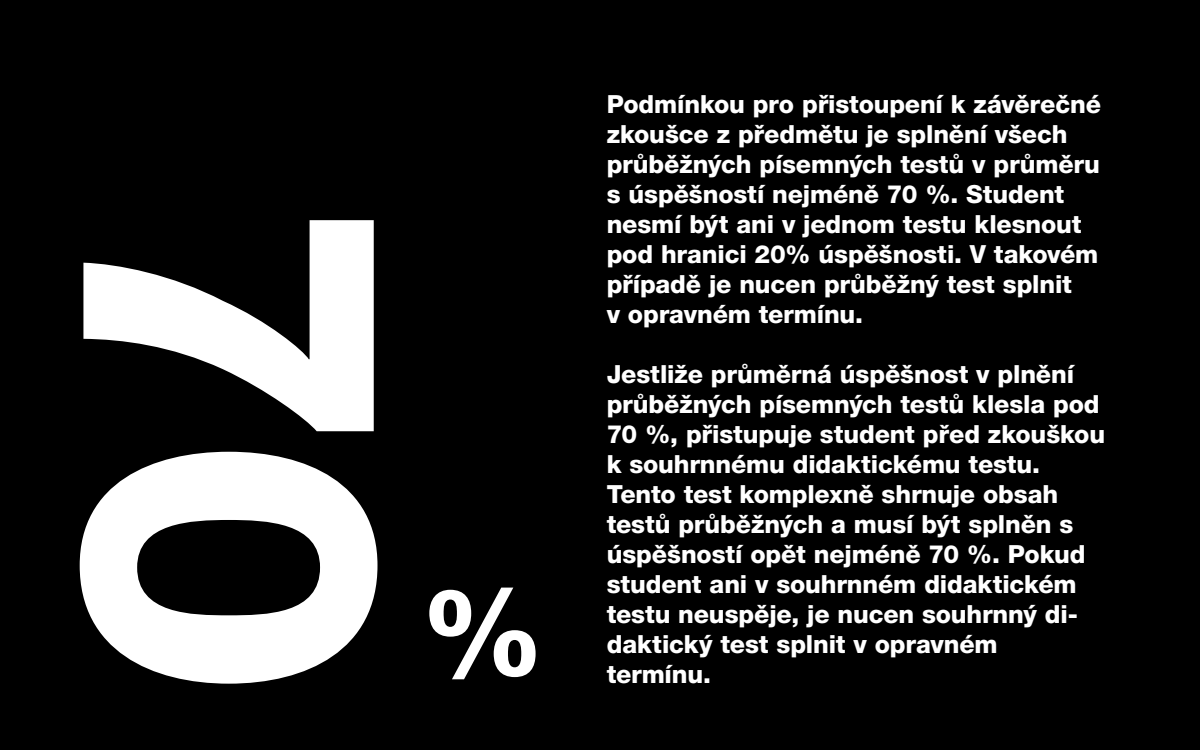
<style>
.page{position:relative;width:1200px;height:750px;background:#000}
.page>*{position:absolute;margin:0;border:0;box-sizing:border-box;transform-origin:0 0}
.t1{font:800 416.44px "Helvetica Neue LT Pro";color:#fff}
.t2{font:800 122.12px "Helvetica Neue LT Pro";color:#fff}
.t3{font:800 25px/30px "Helvetica Neue LT Pro";letter-spacing:-.005em;color:#fff}
</style>
<div class="page">
<h1 class="t1" style="left:479px;top:195px;width:505px;rotate:90deg">70</h1>
<h2 class="t2" style="left:420px;top:560px;width:126px">%</h2>
<p class="t3" style="left:607px;top:89px;width:496px">Podmínkou pro přistoupení k závěrečné zkoušce z předmětu je splnění všech průběžných písemných testů v průměru s úspěšností nejméně 70 %. Student nesmí být ani v jednom testu klesnout pod hranici 20% úspěšnosti. V takovém případě je nucen průběžný test splnit<br>v opravném termínu.</p>
<p class="t3" style="left:607px;top:359px;width:500px">Jestliže průměrná úspěšnost v plnění průběžných písemných testů klesla pod 70 %, přistupuje student před zkouškou k souhrnnému didaktickému testu.<br>Tento test komplexně shrnuje obsah testů průběžných a musí být splněn s úspěšností opět nejméně 70 %. Pokud student ani v souhrnném didaktickém testu neuspěje, je nucen souhrnný di&shy;daktický test splnit v opravném termínu.</p>
</div>
